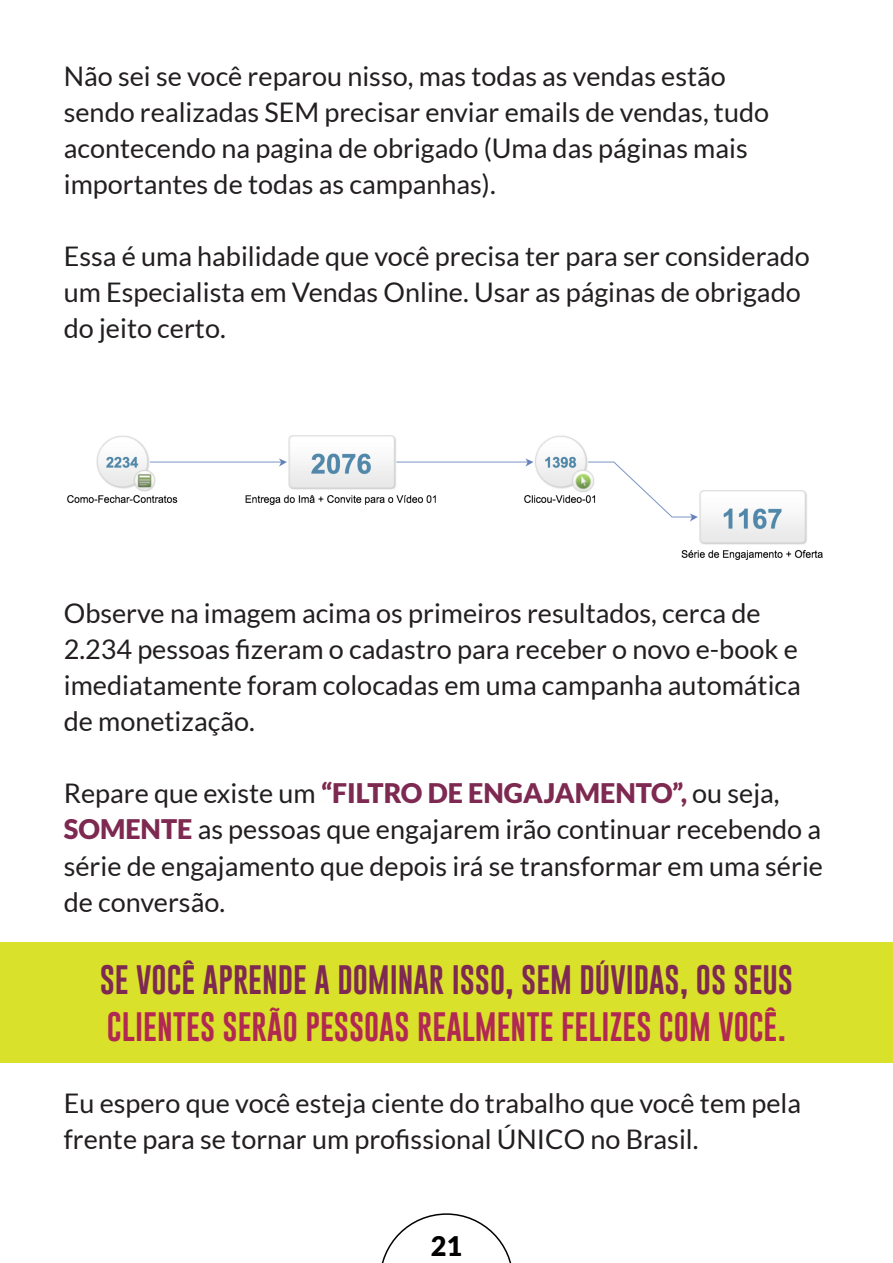
<style>
.page{position:relative;width:893px;height:1263px;background:#fff}
.page>*{position:absolute;margin:0;border:0;box-sizing:border-box;transform-origin:0 0}
.t1{font:30px/46.5px "Gobold Lowplus";color:#b12952}
.t2{font:27px/36px "Lato";color:#231f20}
.t3{font:900 27px "Lato";color:#000}
.s1{font-weight:900;color:#7e2951}
.s2{color:#7e2951}
</style>
<div class="page">
<svg style="left:381px;top:1213px;width:131px;height:50px"></svg>
<img style="left:67px;top:435px;width:756px;height:125px">
<div style="left:0;top:942px;width:893px;height:120px;background:#dae12a"></div>
<p class="t2" style="left:64px;top:58px;width:707px">Não sei se você reparou nisso, mas todas as vendas estão sendo realizadas SEM precisar enviar emails de vendas, tudo acontecendo na pagina de obrigado (Uma das páginas mais importantes de todas as campanhas).</p>
<p class="t2" style="left:64px;top:238px;width:747px">Essa é uma habilidade que você precisa ter para ser considerado um Especialista em Vendas Online. Usar as páginas de obrigado do jeito certo.</p>
<p class="t2" style="left:64px;top:595px;width:739px">Observe na imagem acima os primeiros resultados, cerca de 2.234 pessoas fizeram o cadastro para receber o novo e-book e imediatamente foram colocadas em uma campanha automática de monetização.</p>
<p class="t2" style="left:64px;top:775px;width:761px">Repare que existe um <span class="s1">“FILTRO DE ENGAJAMENTO”,</span> ou seja, <span class="s1">SOMENTE</span> as pessoas que engajarem irão continuar recebendo a série de engajamento que depois irá se transformar em uma série de conversão.</p>
<p class="t1" style="left:100px;top:959px;width:695px"><span class="s2">SE VOCÊ APRENDE A DOMINAR ISSO, SEM DÚVIDAS, OS SEUS<br></span>CLIENTES SERÃO PESSOAS REALMENTE FELIZES COM VOCÊ.</p>
<p class="t2" style="left:64px;top:1084px;width:739px">Eu espero que você esteja ciente do trabalho que você tem pela frente para se tornar um profissional ÚNICO no Brasil.</p>
<p class="t3" style="left:431px;top:1230px;width:33px">21</p>
</div>
